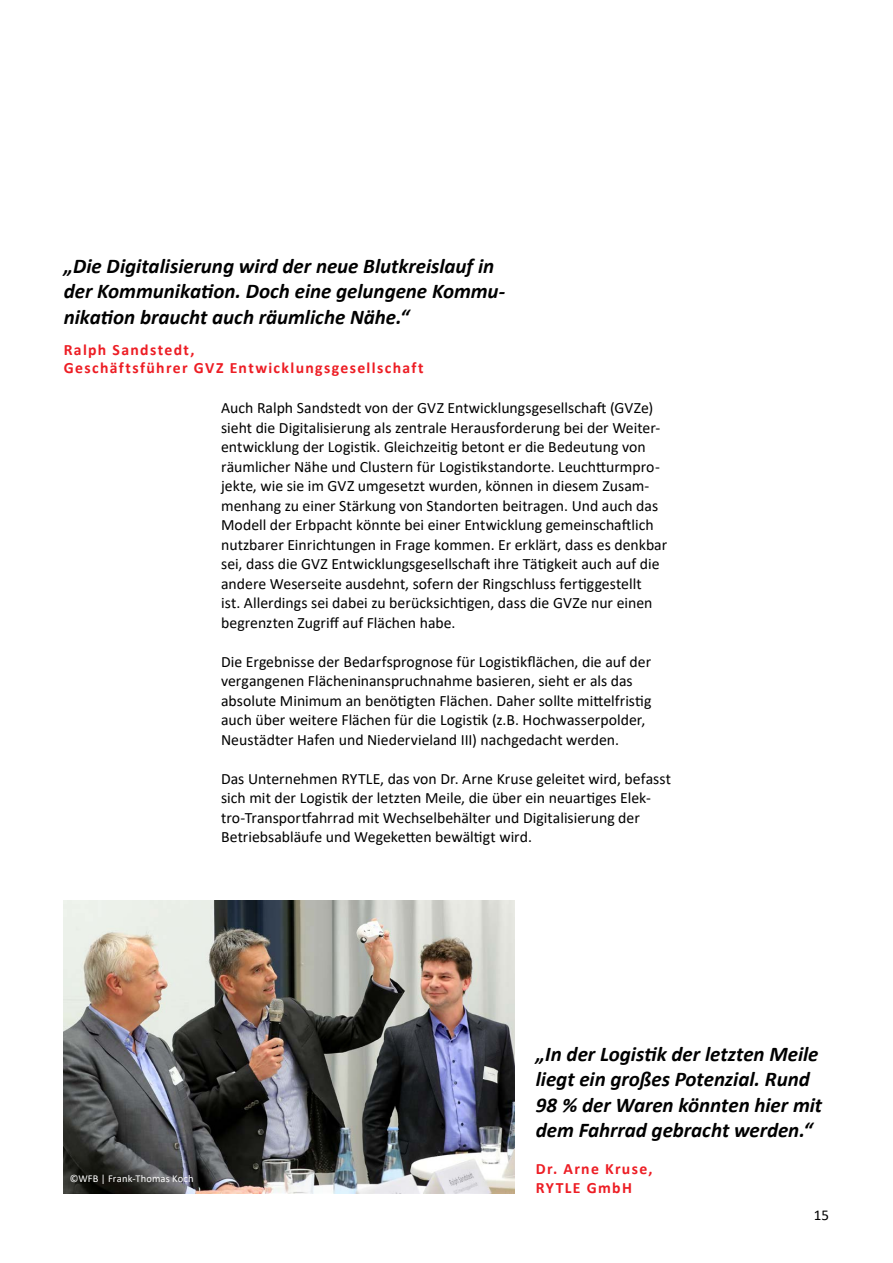
<style>
.page{position:relative;width:893px;height:1263px;background:#fff}
.page>*{position:absolute;margin:0;border:0;box-sizing:border-box;transform-origin:0 0}
.Zitat_linksbündig{font:italic 700 21px/25.5px "Calibri";letter-spacing:-.005em;color:#000}
.fließtext{font:15.75px/19.5px "Calibri";color:#000}
.Absatzformat_1{font:700 15.75px/18.9px "Calibri";letter-spacing:.085em;color:#ed1d24}
.t1{font:15px "Calibri";color:#000}
.Quelle{font:10.5px "Calibri";letter-spacing:.015em;color:#fff}
</style>
<div class="page">
<img style="left:64px;top:901px;width:450px;height:292px">
<p class="Zitat_linksbündig" style="left:64px;top:252px;width:443px">„Die Digitalisierung wird der neue Blutkreislauf in der Kommunikation. Doch eine gelungene Kommu&shy;nikation braucht auch räumliche Nähe.“</p>
<p class="Absatzformat_1" style="left:64px;top:340px;width:361px">Ralph Sandstedt,<br>Geschäftsführer GVZ Entwicklungsgesellschaft</p>
<p class="fließtext" style="left:221px;top:398px;width:448px">Auch Ralph Sandstedt von der GVZ Entwicklungsgesellschaft (GVZe) sieht die Digitalisierung als zentrale Herausforderung bei der Weiter&shy;entwicklung der Logistik. Gleichzeitig betont er die Bedeutung von räumlicher Nähe und Clustern für Logistikstandorte. Leuchtturmpro&shy;jekte, wie sie im GVZ umgesetzt wurden, können in diesem Zusam&shy;menhang zu einer Stärkung von Standorten beitragen. Und auch das Modell der Erbpacht könnte bei einer Entwicklung gemeinschaftlich nutzbarer Einrichtungen in Frage kommen. Er erklärt, dass es denkbar sei, dass die GVZ Entwicklungsgesellschaft ihre Tätigkeit auch auf die andere Weserseite ausdehnt, sofern der Ringschluss fertiggestellt<br>ist. Allerdings sei dabei zu berücksichtigen, dass die GVZe nur einen begrenzten Zugriff auf Flächen habe.</p>
<p class="fließtext" style="left:221px;top:651px;width:432px">Die Ergebnisse der Bedarfsprognose für Logistikflächen, die auf der vergangenen Flächeninanspruchnahme basieren, sieht er als das absolute Minimum an benötigten Flächen. Daher sollte mittelfristig auch über weitere Flächen für die Logistik (z.B. Hochwasserpolder, Neustädter Hafen und Niedervieland III) nachgedacht werden.</p>
<p class="fließtext" style="left:221px;top:768px;width:452px">Das Unternehmen RYTLE, das von Dr. Arne Kruse geleitet wird, befasst sich mit der Logistik der letzten Meile, die über ein neuartiges Elek&shy;tro-Transportfahrrad mit Wechselbehälter und Digitalisierung der Betriebsabläufe und Wegeketten bewältigt wird.</p>
<p class="Quelle" style="left:70px;top:1171px;width:125px">©WFB | Frank-Thomas Koch</p>
<p class="Zitat_linksbündig" style="left:536px;top:1040px;width:288px">„In der Logistik der letzten Meile liegt ein großes Potenzial. Rund<br>98 % der Waren könnten hier mit dem Fahrrad gebracht werden.“</p>
<p class="Absatzformat_1" style="left:536px;top:1159px;width:118px">Dr. Arne Kruse,<br>RYTLE GmbH</p>
<p class="t1" style="left:814px;top:1205px;width:17px">15</p>
</div>
